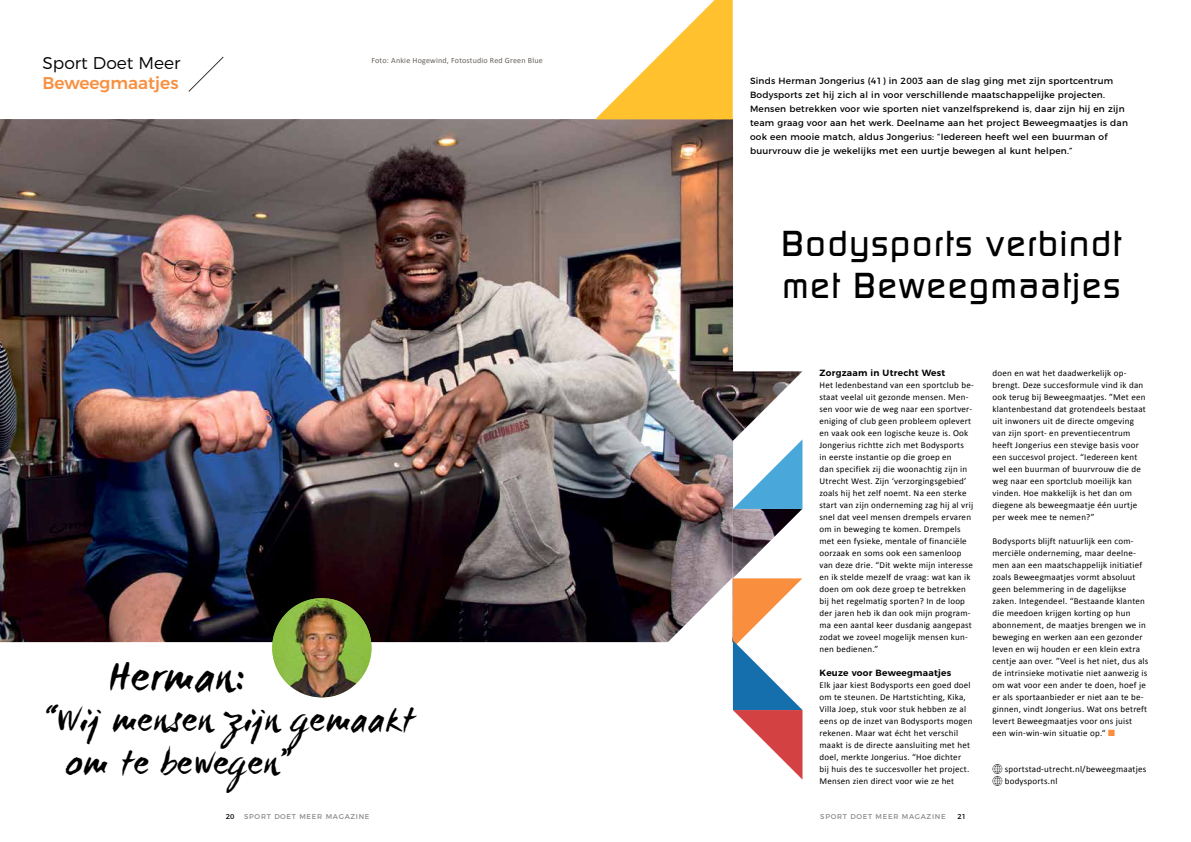
<style>
.page{position:relative;width:1191px;height:842px;background:#fff}
.page>*{position:absolute;margin:0;border:0;box-sizing:border-box;transform-origin:0 0}
.t1{font:44px "WC Mano Negra Bta";letter-spacing:.025em;color:#000}
.t2{font:36px/43.2px "WC Mano Negra Bta";letter-spacing:.025em;color:#000}
.t3{font:500 35px/42px "Dicot";letter-spacing:.05em;color:#000}
.t4{font:300 17px "Montserrat";color:#000}
.t5{font:500 17px "Montserrat";color:#f98f3e}
.t6{font:9px/12px "Calibri";letter-spacing:.025em;color:#000}
.t7{font:9px/14px "Montserrat";letter-spacing:.025em;color:#000}
.t8{font:600 9px "Montserrat";letter-spacing:.025em;color:#000}
.t9{font:8px "Calibri";letter-spacing:.025em;color:#66605c}
.t10{font:7px "Montserrat";letter-spacing:.1em;color:#8c8986}
.t11{font:7px "Montserrat";color:#000}
.s1{color:#f98f3e}
.s2{color:#000}
</style>
<div class="page">
<svg style="left:188px;top:56px;width:36px;height:36px"></svg>
<svg style="left:992px;top:764px;width:10px;height:22px"></svg>
<img style="left:0;top:119px;width:802px;height:523px">
<img style="left:272px;top:598px;width:99px;height:99px;border-radius:50px">
<svg style="left:733px;top:439px;width:69px;height:70px"></svg>
<svg style="left:663px;top:578px;width:139px;height:201px"></svg>
<svg style="left:595px;top:0;width:137px;height:119px"></svg>
<h3 class="t4" style="left:43px;top:50px;width:140px">Sport Doet Meer</h3>
<h3 class="t5" style="left:43px;top:70px;width:137px">Beweegmaatjes</h3>
<p class="t7" style="left:750px;top:73px;width:379px">Sinds Herman Jongerius (41) in 2003 aan de slag ging met zijn sportcentrum Bodysports zet hij zich al in voor verschillende maatschappelijke projecten.<br>Mensen betrekken voor wie sporten niet vanzelfsprekend is, daar zijn hij en zijn team graag voor aan het werk. Deelname aan het project Beweegmaatjes is dan ook een mooie match, aldus Jongerius: “Iedereen heeft wel een buurman of buurvrouw die je wekelijks met een uurtje bewegen al kunt helpen.”</p>
<p class="t9" style="left:371px;top:55px;width:173px">Foto: Ankie Hogewind, Fotostudio Red Green Blue</p>
<h1 class="t1" style="left:108px;top:647px;width:138px">Herman:</h1>
<h2 class="t2" style="left:66px;top:695px;width:350px;text-indent:-23px">“Wij mensen zijn gemaakt om te bewegen”</h2>
<h3 class="t3" style="left:781px;top:224px;width:341px">Bodysports verbindt met Beweegmaatjes</h3>
<p class="t8" style="left:819px;top:366px;width:127px">Zorgzaam in Utrecht West</p>
<p class="t6" style="left:819px;top:379px;width:156px">Het ledenbestand van een sportclub be&shy;staat veelal uit gezonde mensen. Men&shy;sen voor wie de weg naar een sportver&shy;eniging of club geen probleem oplevert en vaak ook een logische keuze is. Ook Jongerius richtte zich met Bodysports<br>in eerste instantie op die groep en<br>dan specifiek zij die woonachtig zijn in Utrecht West. Zijn ‘verzorgingsgebied’ zoals hij het zelf noemt. Na een sterke start van zijn onderneming zag hij al vrij snel dat veel mensen drempels ervaren om in beweging te komen. Drempels met een fysieke, mentale of financiële oorzaak en soms ook een samenloop van deze drie. “Dit wekte mijn interesse en ik stelde mezelf de vraag: wat kan ik doen om ook deze groep te betrekken bij het regelmatig sporten? In de loop der jaren heb ik dan ook mijn program&shy;ma een aantal keer dusdanig aangepast zodat we zoveel mogelijk mensen kun&shy;nen bedienen.”</p>
<p class="t8" style="left:819px;top:666px;width:133px">Keuze voor Beweegmaatjes</p>
<p class="t6" style="left:819px;top:679px;width:155px">Elk jaar kiest Bodysports een goed doel om te steunen. De Hartstichting, Kika, Villa Joep, stuk voor stuk hebben ze al eens op de inzet van Bodysports mogen rekenen. Maar wat écht het verschil maakt is de directe aansluiting met het doel, merkte Jongerius. “Hoe dichter bij huis des te succesvoller het project.<br>Mensen zien direct voor wie ze het</p>
<p class="t6" style="left:992px;top:367px;width:155px">doen en wat het daadwerkelijk op&shy;brengt. Deze succesformule vind ik dan ook terug bij Beweegmaatjes. ”Met een klantenbestand dat grotendeels bestaat uit inwoners uit de directe omgeving van zijn sport- en preventiecentrum heeft Jongerius een stevige basis voor een succesvol project. “Iedereen kent wel een buurman of buurvrouw die de weg naar een sportclub moeilijk kan vinden. Hoe makkelijk is het dan om diegene als beweegmaatje één uurtje per week mee te nemen?”</p>
<p class="t6" style="left:992px;top:535px;width:157px">Bodysports blijft natuurlijk een com&shy;merciële onderneming, maar deelne&shy;men aan een maatschappelijk initiatief zoals Beweegmaatjes vormt absoluut geen belemmering in de dagelijkse zaken. Integendeel. “Bestaande klanten die meedoen krijgen korting op hun abonnement, de maatjes brengen we in beweging en werken aan een gezonder leven en wij houden er een klein extra centje aan over. ”Veel is het niet, dus als de intrinsieke motivatie niet aanwezig is om wat voor een ander te doen, hoef je er als sportaanbieder er niet aan te be&shy;ginnen, vindt Jongerius. Wat ons betreft levert Beweegmaatjes voor ons juist een win-win-win situatie op.“ <span class="s1">■</span></p>
<p class="t6" style="left:1004px;top:763px;width:143px">sportstad-utrecht.nl/beweegmaatjes bodysports.nl</p>
<p class="t10" style="left:226px;top:811px;width:145px"><span class="s2">20</span> SPORT DOET MEER MAGAZINE</p>
<p class="t10" style="left:820px;top:811px;width:127px">SPORT DOET MEER MAGAZINE</p>
<p class="t11" style="left:957px;top:811px;width:10px">21</p>
</div>
